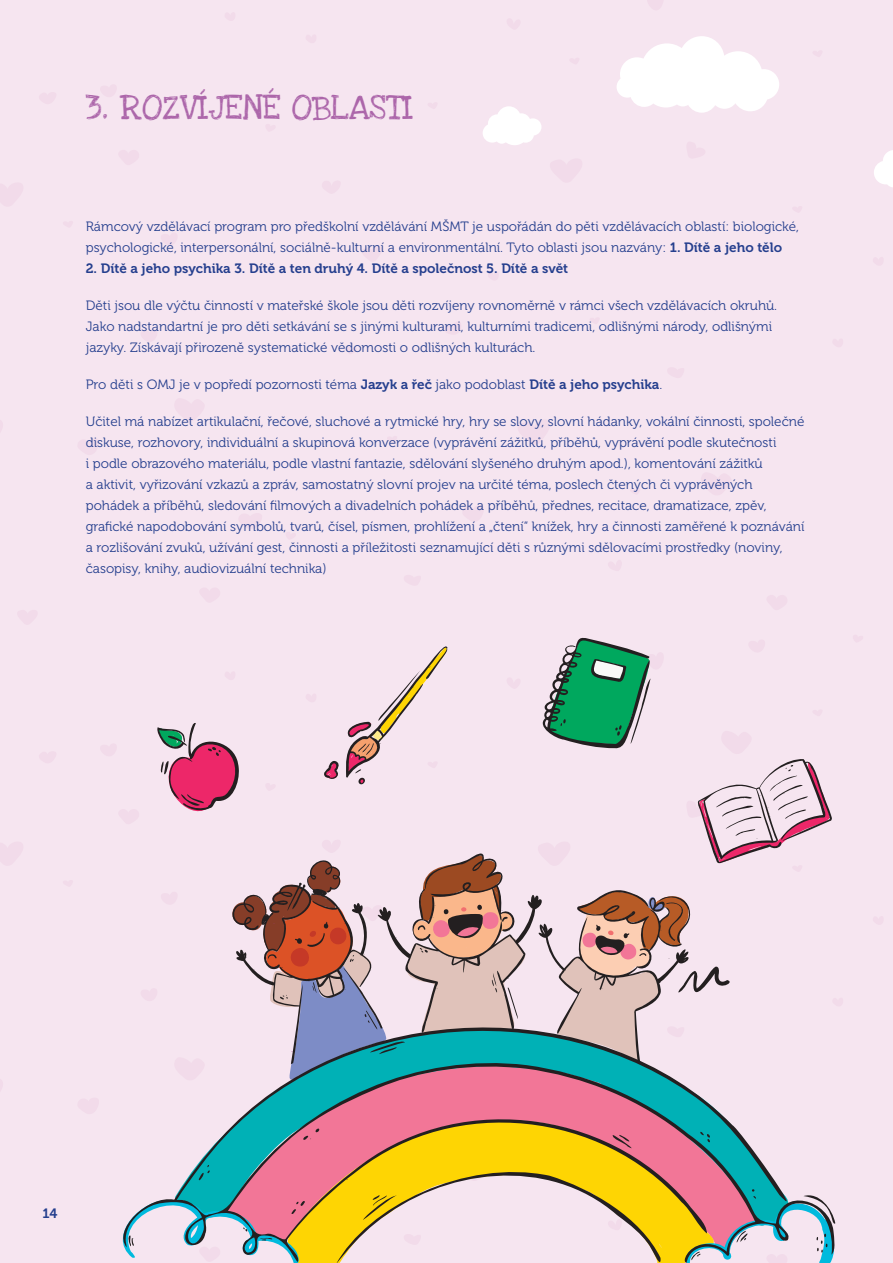
<style>
.page{position:relative;width:893px;height:1263px;background:#f6e5f0}
.page>*{position:absolute;margin:0;border:0;box-sizing:border-box;transform-origin:0 0}
.t1{font:36px "Love Ya Like A Sister";color:#ac66aa}
.t2{font:13.5px/21px "Museo 300";color:#253f8e}
.t3{font:13.5px "Museo 700";color:#253f8e}
.s1{font-family:"Museo 700"}
</style>
<div class="page">
<svg style="left:197px;top:1114px;width:639px;height:149px"></svg>
<svg style="left:336px;top:1131px;width:325px;height:132px"></svg>
<svg style="left:700px;top:1131px;width:32px;height:24px"></svg>
<svg style="left:678px;top:1189px;width:157px;height:74px"></svg>
<svg style="left:302px;top:1127px;width:18px;height:14px"></svg>
<svg style="left:122px;top:1165px;width:185px;height:98px"></svg>
<svg style="left:157px;top:637px;width:675px;height:477px"></svg>
<svg style="left:874px;top:150px;width:19px;height:37px"></svg>
<svg style="left:483px;top:106px;width:58px;height:39px"></svg>
<svg style="left:617px;top:36px;width:162px;height:77px"></svg>
<h1 class="t1" style="left:85px;top:86px;width:329px">3. ROZVÍJENÉ OBLASTI</h1>
<p class="t2" style="left:86px;top:216px;width:715px">Rámcový vzdělávací program pro předškolní vzdělávání MŠMT je uspořádán do pěti vzdělávacích oblastí: biologické, psychologické, interpersonální, sociálně-kulturní a environmentální. Tyto oblasti jsou nazvány: <span class="s1">1. Dítě a jeho tělo</span></p>
<p class="t3" style="left:86px;top:261px;width:484px">2. Dítě a jeho psychika 3. Dítě a ten druhý 4. Dítě a společnost 5. Dítě a svět</p>
<p class="t2" style="left:86px;top:295px;width:693px">Děti jsou dle výčtu činností v mateřské škole jsou děti rozvíjeny rovnoměrně v rámci všech vzdělávacích okruhů.<br>Jako nadstandartní je pro děti setkávání se s jinými kulturami, kulturními tradicemi, odlišnými národy, odlišnými jazyky. Získávají přirozeně systematické vědomosti o odlišných kulturách.</p>
<p class="t2" style="left:86px;top:374px;width:578px">Pro děti s OMJ je v popředí pozornosti téma <span class="s1">Jazyk a řeč</span> jako podoblast <span class="s1">Dítě a jeho psychika</span>.</p>
<p class="t2" style="left:86px;top:411px;width:720px">Učitel má nabízet artikulační, řečové, sluchové a rytmické hry, hry se slovy, slovní hádanky, vokální činnosti, společné diskuse, rozhovory, individuální a skupinová konverzace (vyprávění zážitků, příběhů, vyprávění podle skutečnosti<br>i podle obrazového materiálu, podle vlastní fantazie, sdělování slyšeného druhým apod.), komentování zážitků<br>a aktivit, vyřizování vzkazů a zpráv, samostatný slovní projev na určité téma, poslech čtených či vyprávěných pohádek a příběhů, sledování filmových a divadelních pohádek a příběhů, přednes, recitace, dramatizace, zpěv, grafické napodobování symbolů, tvarů, čísel, písmen, prohlížení a „čtení“ knížek, hry a činnosti zaměřené k poznávání a rozlišování zvuků, užívání gest, činnosti a příležitosti seznamující děti s různými sdělovacími prostředky (noviny, časopisy, knihy, audiovizuální technika)</p>
<p class="t3" style="left:43px;top:1206px;width:16px">14</p>
</div>
